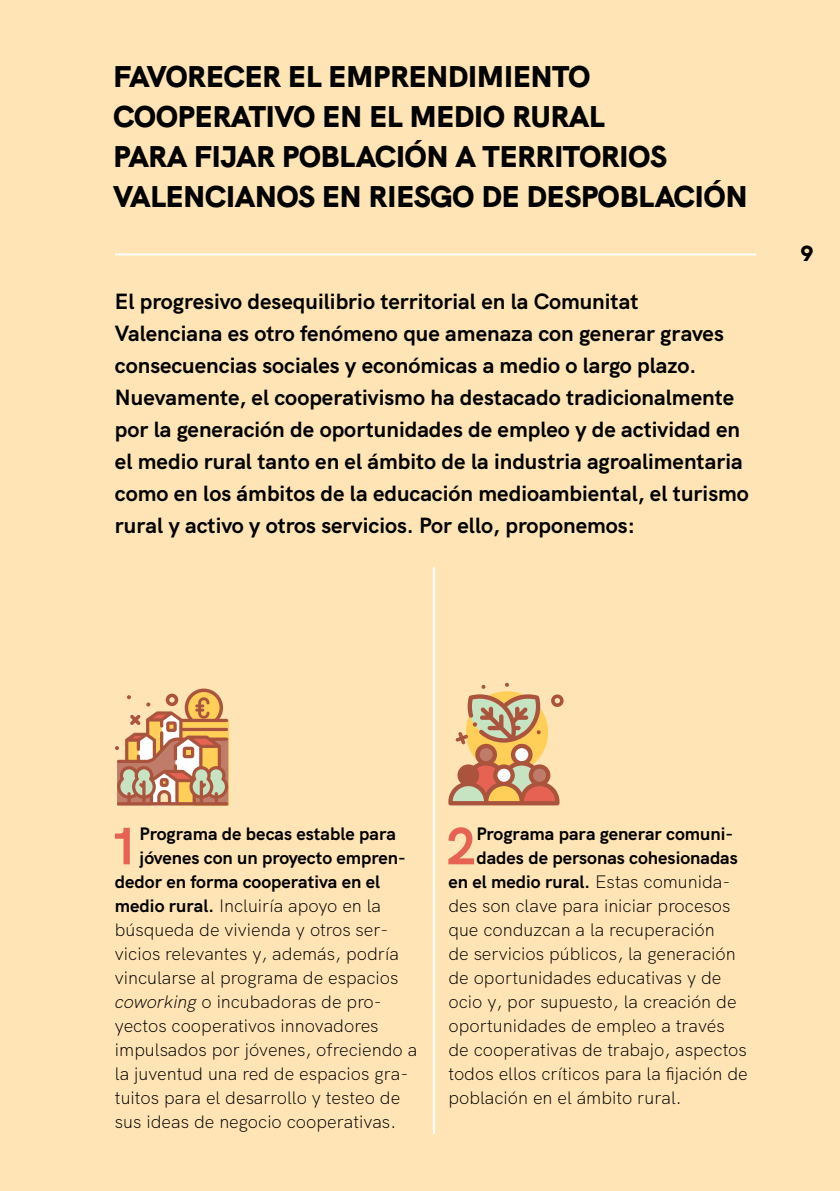
<style>
.page{position:relative;width:840px;height:1191px;background:#fff}
.page>*{position:absolute;margin:0;border:0;box-sizing:border-box;transform-origin:0 0}
.t1{font:700 52.4px "HK Grotesk";color:#e66354}
.t2{font:900 30px/40px "HK Grotesk";color:#000}
.t3{font:700 22px/32px "HK Grotesk";color:#000}
.t4{font:900 22px "HK Grotesk";color:#000}
.t5{font:300 18px "HK Grotesk";color:#000}
.t6{font:700 18px "HK Grotesk";color:#000}
.s1{font-weight:700}
.s2{font-style:italic}
.s3{font-weight:300}
</style>
<div class="page">
<div style="left:0;top:0;width:839px;height:1191px;background:#ffe4b5"></div>
<hr style="left:432px;top:567px;width:2px;height:567px;background:#fff">
<hr style="left:115px;top:253px;width:640px;height:2px;background:#fff">
<svg style="left:448px;top:682px;width:116px;height:123px"></svg>
<svg style="left:115px;top:688px;width:113px;height:117px"></svg>
<h2 class="t2" style="left:113px;top:54px;width:635px">FAVORECER EL EMPRENDIMIENTO COOPERATIVO EN EL MEDIO RURAL<br>PARA FIJAR POBLACIÓN A TERRITORIOS VALENCIANOS EN RIESGO DE DESPOBLACIÓN</h2>
<p class="t3" style="left:115px;top:283px;width:635px">El progresivo desequilibrio territorial en la Comunitat Valenciana es otro fenómeno que amenaza con generar graves consecuencias sociales y económicas a medio o largo plazo.<br>Nuevamente, el cooperativismo ha destacado tradicionalmente por la generación de oportunidades de empleo y de actividad en el medio rural tanto en el ámbito de la industria agroalimentaria como en los ámbitos de la educación medioambiental, el turismo rural y activo y otros servicios. Por ello, proponemos:</p>
<p class="t4" style="left:800px;top:236px;width:13px">9</p>
<h1 class="t1" style="left:109px;top:805px;width:32px">1</h1>
<p class="t6" style="left:139px;top:820px;width:258px">Programa de becas estable para</p>
<p class="t6" style="left:139px;top:844px;width:267px">jóvenes con un proyecto empren-</p>
<p class="t6" style="left:115px;top:868px;width:266px">dedor en forma cooperativa en el</p>
<p class="t5" style="left:115px;top:892px;width:267px"><span class="s1">medio rural.</span> Incluiría apoyo en la</p>
<p class="t5" style="left:115px;top:916px;width:275px">búsqueda de vivienda y otros ser-</p>
<p class="t5" style="left:115px;top:940px;width:285px">vicios relevantes y, además, podría</p>
<p class="t5" style="left:115px;top:964px;width:285px">vincularse al programa de espacios</p>
<p class="t5" style="left:115px;top:988px;width:268px"><span class="s2">coworking</span> o incubadoras de pro-</p>
<p class="t5" style="left:115px;top:1012px;width:265px">yectos cooperativos innovadores</p>
<p class="t5" style="left:115px;top:1036px;width:304px">impulsados por jóvenes, ofreciendo a</p>
<p class="t5" style="left:115px;top:1060px;width:295px">la juventud una red de espacios gra-</p>
<p class="t5" style="left:115px;top:1084px;width:287px">tuitos para el desarrollo y testeo de</p>
<p class="t5" style="left:115px;top:1108px;width:282px">sus ideas de negocio cooperativas.</p>
<h1 class="t1" style="left:445px;top:805px;width:32px">2</h1>
<p class="t6" style="left:476px;top:820px;width:258px">Programa para generar comuni-</p>
<p class="t6" style="left:476px;top:844px;width:263px">dades de personas cohesionadas</p>
<p class="t6" style="left:448px;top:868px;width:283px">en el medio rural. <span class="s3">Estas comunida-</span></p>
<p class="t5" style="left:448px;top:892px;width:283px">des son clave para iniciar procesos</p>
<p class="t5" style="left:448px;top:916px;width:268px">que conduzcan a la recuperación</p>
<p class="t5" style="left:448px;top:940px;width:289px">de servicios públicos, la generación</p>
<p class="t5" style="left:448px;top:964px;width:274px">de oportunidades educativas y de</p>
<p class="t5" style="left:448px;top:988px;width:289px">ocio y, por supuesto, la creación de</p>
<p class="t5" style="left:448px;top:1012px;width:278px">oportunidades de empleo a través</p>
<p class="t5" style="left:448px;top:1036px;width:300px">de cooperativas de trabajo, aspectos</p>
<p class="t5" style="left:448px;top:1060px;width:301px">todos ellos críticos para la fijación de</p>
<p class="t5" style="left:448px;top:1084px;width:235px">población en el ámbito rural.</p>
</div>
